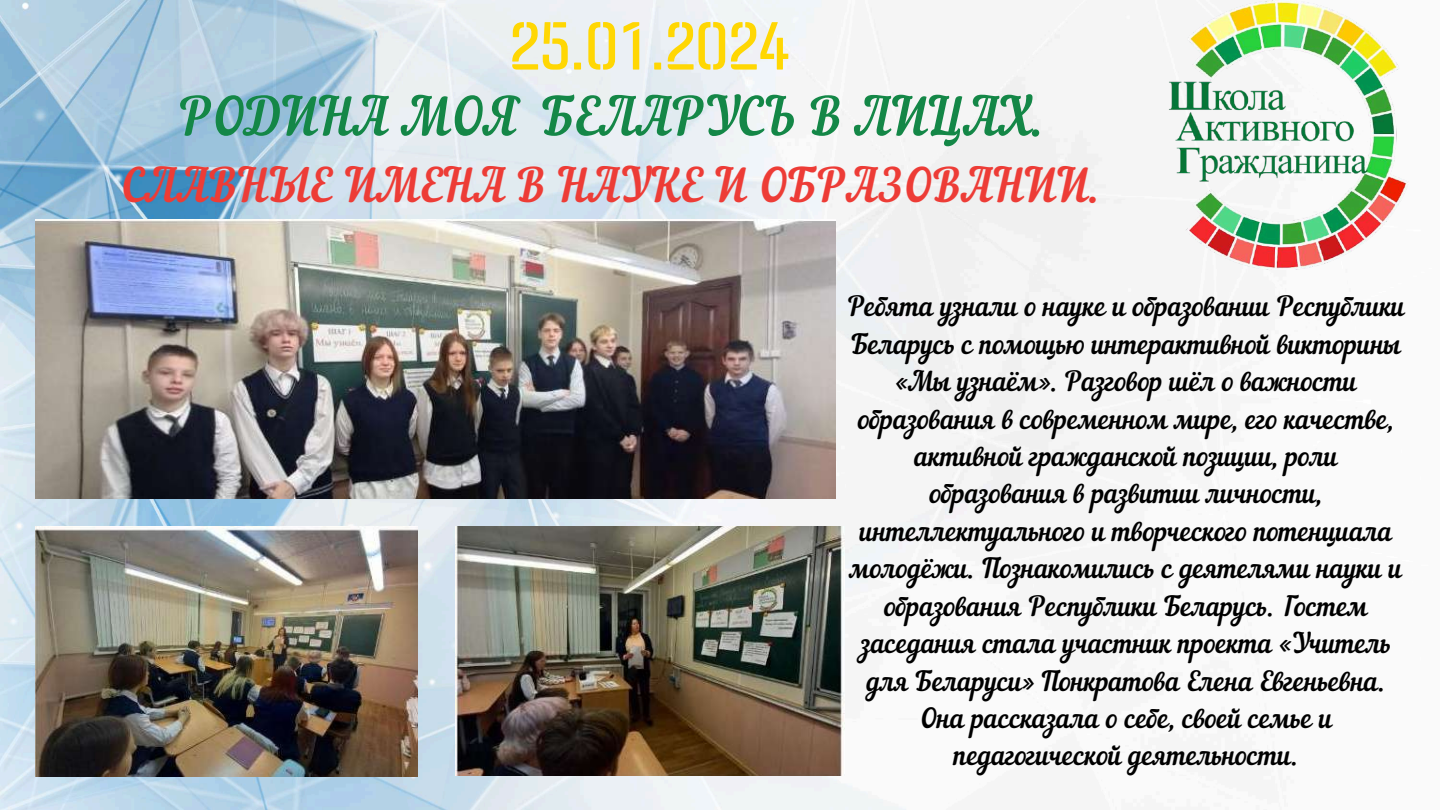
<style>
.page{position:relative;width:1440px;height:810px;background:#fff}
.page>*{position:absolute;margin:0;border:0;box-sizing:border-box;transform-origin:0 0}
.t1{font:69px "Panfleta Stencil";color:#ffd703}
.t2{font:52.2px "Nautilus Pompilius";color:#148747}
.t3{font:46.2px "Nautilus Pompilius";color:#ed3c36}
.t4{font:27.2px/37.4px "Nautilus Pompilius";color:#000;text-align:center}
</style>
<div class="page">
<img style="left:0;top:0;width:1220px;height:810px">
<img style="left:1168px;top:0;width:241px;height:270px">
<img style="left:36px;top:219px;width:800px;height:279px">
<img style="left:36px;top:526px;width:381px;height:250px">
<img style="left:456px;top:526px;width:388px;height:249px">
<h1 class="t1" style="left:510px;top:19px;width:282px">25.01.2024</h1>
<h2 class="t2" style="left:178px;top:96px;width:868px">РОДИНА МОЯ БЕЛАРУСЬ В ЛИЦАХ.</h2>
<h3 class="t3" style="left:122px;top:168px;width:980px">СЛАВНЫЕ ИМЕНА В НАУКЕ И ОБРАЗОВАНИИ.</h3>
<p class="t4" style="left:847px;top:291px;width:559px">Ребята узнали о науке и образовании Республики Беларусь с помощью интерактивной викторины «Мы узнаём». Разговор шёл о важности образования в современном мире, его качестве, активной гражданской позиции, роли образования в развитии личности, интеллектуального и творческого потенциала молодёжи. Познакомились с деятелями науки и образования Республики Беларусь. Гостем заседания стала участник проекта «Учитель для Беларуси» Понкратова Елена Евгеньевна.<br>Она рассказала о себе, своей семье и педагогической деятельности.</p>
</div>
